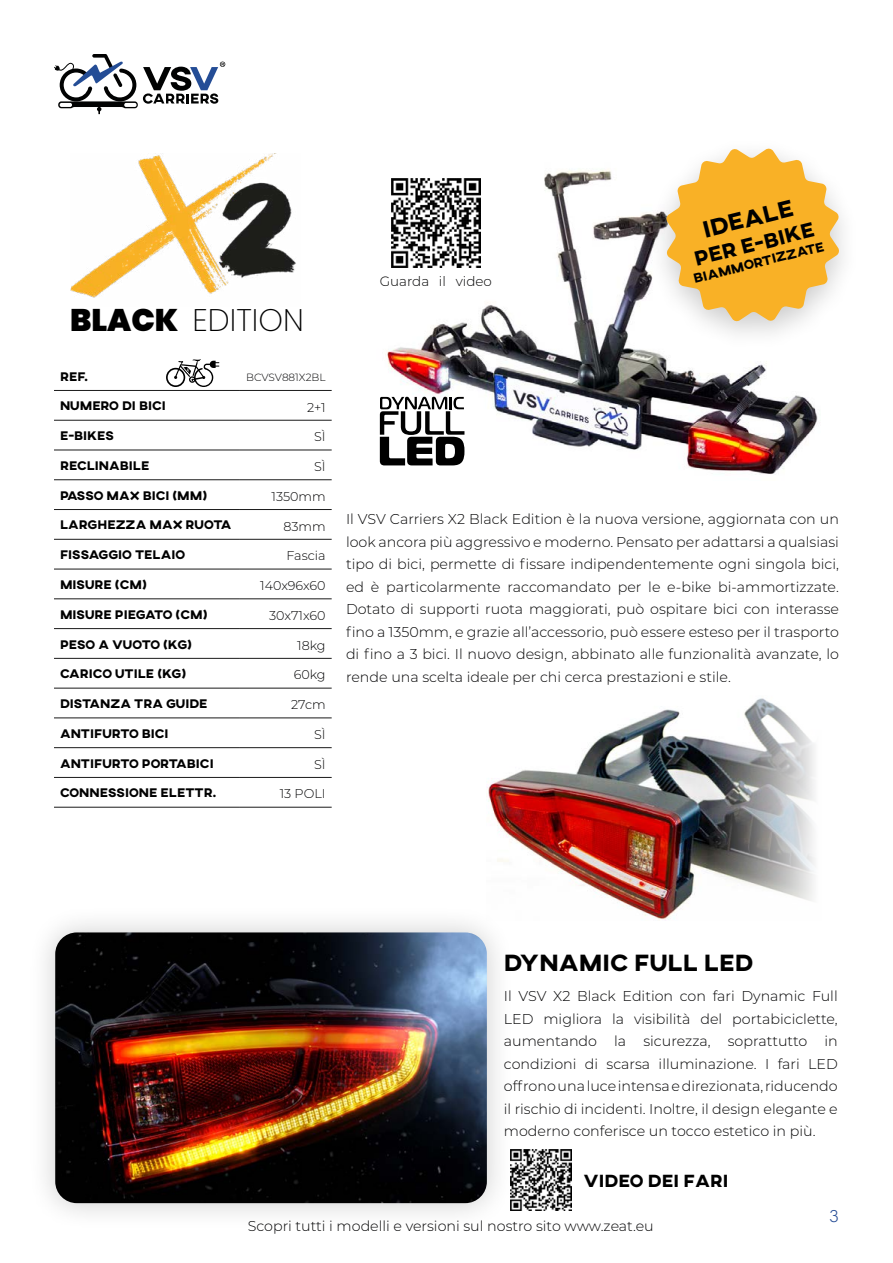
<style>
.page{position:relative;width:893px;height:1263px;background:#fff}
.page>*{position:absolute;margin:0;border:0;box-sizing:border-box;transform-origin:0 0}
.t1{font:200 31.2px "Poppins";color:#000}
.t2{font:800 24px "AXIS";color:#000}
.t3{font:800 21px "AXIS";color:#000}
.t4{font:800 18px "AXIS";color:#000}
.t5{font:18px "Acumin Variable Concept";color:#264d96}
.t6{font:300 14.25px/22.5px "Montserrat";color:#020203;text-align:justify}
.t7{font:800 13.5px "AXIS";color:#000}
.t8{font:300 13.5px "Montserrat";color:#020203}
.t9{font:800 12.75px "AXIS";color:#000}
.t10{font:300 12.75px "Montserrat";color:#020203}
.t11{font:300 10.5px "Montserrat";color:#020203}
.s1{font-weight:900}
</style>
<div class="page">
<img style="left:379px;top:169px;width:439px;height:305px">
<svg style="left:54px;top:54px;width:171px;height:60px"></svg>
<img style="left:70px;top:153px;width:226px;height:145px">
<hr style="left:54px;top:390px;width:185px;height:1px;background:#1a1a1a">
<hr style="left:239px;top:390px;width:93px;height:1px;background:#1a1a1a">
<hr style="left:54px;top:420px;width:185px;height:1px;background:#1a1a1a">
<hr style="left:239px;top:420px;width:93px;height:1px;background:#1a1a1a">
<hr style="left:54px;top:450px;width:185px;height:1px;background:#1a1a1a">
<hr style="left:239px;top:450px;width:93px;height:1px;background:#1a1a1a">
<hr style="left:54px;top:479px;width:185px;height:1px;background:#1a1a1a">
<hr style="left:239px;top:479px;width:93px;height:1px;background:#1a1a1a">
<hr style="left:54px;top:509px;width:185px;height:1px;background:#1a1a1a">
<hr style="left:239px;top:509px;width:93px;height:1px;background:#1a1a1a">
<hr style="left:54px;top:598px;width:185px;height:1px;background:#1a1a1a">
<hr style="left:239px;top:598px;width:93px;height:1px;background:#1a1a1a">
<hr style="left:54px;top:628px;width:185px;height:1px;background:#1a1a1a">
<hr style="left:239px;top:628px;width:93px;height:1px;background:#1a1a1a">
<hr style="left:54px;top:658px;width:185px;height:1px;background:#1a1a1a">
<hr style="left:239px;top:658px;width:93px;height:1px;background:#1a1a1a">
<hr style="left:54px;top:688px;width:185px;height:1px;background:#1a1a1a">
<hr style="left:239px;top:688px;width:93px;height:1px;background:#1a1a1a">
<hr style="left:54px;top:717px;width:185px;height:1px;background:#1a1a1a">
<hr style="left:239px;top:717px;width:93px;height:1px;background:#1a1a1a">
<hr style="left:54px;top:747px;width:185px;height:1px;background:#1a1a1a">
<hr style="left:239px;top:747px;width:93px;height:1px;background:#1a1a1a">
<hr style="left:54px;top:777px;width:185px;height:1px;background:#1a1a1a">
<hr style="left:239px;top:777px;width:93px;height:1px;background:#1a1a1a">
<hr style="left:54px;top:807px;width:185px;height:1px;background:#1a1a1a">
<hr style="left:239px;top:807px;width:93px;height:1px;background:#1a1a1a">
<hr style="left:54px;top:539px;width:185px;height:1px;background:#1a1a1a">
<hr style="left:239px;top:539px;width:93px;height:1px;background:#1a1a1a">
<hr style="left:54px;top:569px;width:185px;height:1px;background:#1a1a1a">
<hr style="left:239px;top:569px;width:93px;height:1px;background:#1a1a1a">
<svg style="left:166px;top:359px;width:53px;height:28px"></svg>
<img style="left:391px;top:179px;width:89px;height:89px">
<div style="left:644px;top:135px;width:217px;height:217px;background:#000;opacity:.2"></div>
<svg style="left:666px;top:148px;width:174px;height:174px"></svg>
<svg style="left:380px;top:397px;width:84px;height:68px"></svg>
<div style="left:27px;top:904px;width:488px;height:327px;background:#000;opacity:.2"></div>
<img style="left:55px;top:932px;width:432px;height:271px">
<img style="left:487px;top:698px;width:328px;height:222px">
<img style="left:510px;top:1149px;width:61px;height:61px">
<h1 class="t1" style="left:70px;top:302px;width:235px"><span class="s1">BLACK</span> EDITION</h1>
<p class="t9" style="left:60px;top:368px;width:29px">REF.</p>
<p class="t11" style="left:246px;top:370px;width:81px">BCVSV881X2BL</p>
<p class="t9" style="left:60px;top:398px;width:107px">NUMERO DI BICI</p>
<p class="t10" style="left:307px;top:398px;width:20px">2+1</p>
<p class="t9" style="left:60px;top:427px;width:56px">E-BIKES</p>
<p class="t10" style="left:314px;top:428px;width:13px">SÌ</p>
<p class="t9" style="left:60px;top:457px;width:91px">RECLINABILE</p>
<p class="t10" style="left:314px;top:458px;width:13px">SÌ</p>
<p class="t9" style="left:60px;top:487px;width:149px">PASSO MAX BICI (MM)</p>
<p class="t10" style="left:272px;top:488px;width:56px">1350mm</p>
<p class="t9" style="left:60px;top:517px;width:173px">LARGHEZZA MAX RUOTA</p>
<p class="t10" style="left:283px;top:517px;width:44px">83mm</p>
<p class="t9" style="left:60px;top:546px;width:127px">FISSAGGIO TELAIO</p>
<p class="t10" style="left:287px;top:547px;width:41px">Fascia</p>
<p class="t9" style="left:60px;top:576px;width:88px">MISURE (CM)</p>
<p class="t10" style="left:260px;top:577px;width:67px">140x96x60</p>
<p class="t9" style="left:60px;top:606px;width:149px">MISURE PIEGATO (CM)</p>
<p class="t10" style="left:269px;top:607px;width:58px">30x71x60</p>
<p class="t9" style="left:60px;top:636px;width:134px">PESO A VUOTO (KG)</p>
<p class="t10" style="left:297px;top:636px;width:30px">18kg</p>
<p class="t9" style="left:60px;top:665px;width:128px">CARICO UTILE (KG)</p>
<p class="t10" style="left:294px;top:666px;width:33px">60kg</p>
<p class="t9" style="left:60px;top:695px;width:149px">DISTANZA TRA GUIDE</p>
<p class="t10" style="left:291px;top:696px;width:36px">27cm</p>
<p class="t9" style="left:60px;top:725px;width:110px">ANTIFURTO BICI</p>
<p class="t10" style="left:314px;top:726px;width:13px">SÌ</p>
<p class="t9" style="left:60px;top:755px;width:155px">ANTIFURTO PORTABICI</p>
<p class="t10" style="left:314px;top:755px;width:13px">SÌ</p>
<p class="t9" style="left:60px;top:784px;width:158px">CONNESSIONE ELETTR.</p>
<p class="t10" style="left:280px;top:785px;width:47px">13 POLI</p>
<p class="t8" style="left:380px;top:272px;width:114px">Guarda il video</p>
<h2 class="t2" style="left:699px;top:214px;width:94px;rotate:-14deg">IDEALE</h2>
<h3 class="t3" style="left:691px;top:245px;width:124px;rotate:-14deg">PER E-BIKE</h3>
<p class="t7" style="left:692px;top:270px;width:136px;rotate:-14deg">BIAMMORTIZZATE</p>
<p class="t6" style="left:346px;top:507px;width:494px">Il VSV Carriers X2 Black Edition è la nuova versione, aggiornata con un look ancora più aggressivo e moderno. Pensato per adattarsi a qualsiasi tipo di bici, permette di fissare indipendentemente ogni singola bici, ed è particolarmente raccomandato per le e-bike bi-ammortizzate.<br>Dotato di supporti ruota maggiorati, può ospitare bici con interasse fino a 1350mm, e grazie all’accessorio, può essere esteso per il trasporto di fino a 3 bici. Il nuovo design, abbinato alle funzionalità avanzate, lo rende una scelta ideale per chi cerca prestazioni e stile.</p>
<h2 class="t2" style="left:504px;top:946px;width:251px">DYNAMIC FULL LED</h2>
<p class="t6" style="left:504px;top:985px;width:335px">Il VSV X2 Black Edition con fari Dynamic Full LED migliora la visibilità del portabiciclette, aumentando la sicurezza, soprattutto in condizioni di scarsa illuminazione. I fari LED offrono una luce intensa e direzionata, riducendo il rischio di incidenti. Inoltre, il design elegante e moderno conferisce un tocco estetico in più.</p>
<p class="t4" style="left:583px;top:1169px;width:147px">VIDEO DEI FARI</p>
<p class="t6" style="left:248px;top:1214px;width:407px">Scopri tutti i modelli e versioni sul nostro sito www.zeat.eu</p>
<p class="t5" style="left:829px;top:1203px;width:11px">3</p>
</div>
